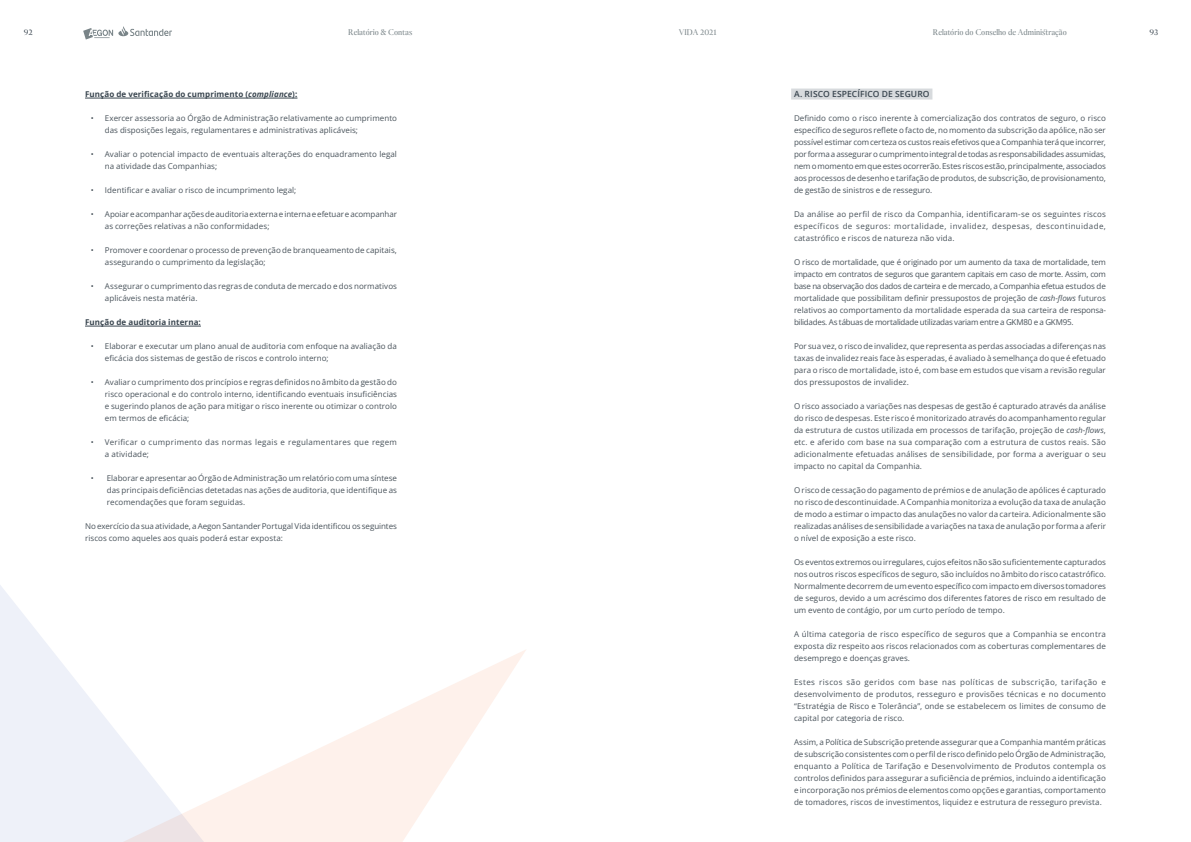
<style>
.page{position:relative;width:1191px;height:842px;background:#fff}
.page>*{position:absolute;margin:0;border:0;box-sizing:border-box;transform-origin:0 0}
.t1{font:9px "Atlantica Display LF";color:#798488}
.t2{font:9px "Atlantica Display LF";color:#39454f}
.t3{font:600 8.5px "Open Sans";letter-spacing:.015em;color:#39454f}
.t4{font:8px/12px "Open Sans";letter-spacing:.005em;color:#48525a;text-align:justify}
.t5{font:8px/12px "Open Sans";letter-spacing:.035em;color:#48525a}
.t6{font:700 8px "Open Sans";letter-spacing:.015em;color:#39454f}
.s1{font-style:italic}
</style>
<div class="page">
<hr style="left:85px;top:98px;width:212px;height:1px;background:#39454f">
<hr style="left:85px;top:326px;width:116px;height:1px;background:#39454f">
<svg style="left:0;top:585px;width:51px;height:64px;fill:#f1f3fa"></svg>
<svg style="left:0;top:649px;width:526px;height:193px"></svg>
<div style="left:791px;top:89px;width:141px;height:11px;background:#d7dadd"></div>
<svg style="left:83px;top:26px;width:89px;height:14px"></svg>
<p class="t2" style="left:24px;top:28px;width:10px">92</p>
<p class="t1" style="left:348px;top:28px;width:65px">Relatório &amp; Contas</p>
<p class="t1" style="left:679px;top:28px;width:39px">VIDA 2021</p>
<p class="t1" style="left:933px;top:28px;width:135px">Relatório do Conselho de Administração</p>
<p class="t2" style="left:1149px;top:28px;width:10px">93</p>
<p class="t6" style="left:85px;top:88px;width:214px">Função de verificação do cumprimento (<span class="s1">compliance</span>):</p>
<p class="t4" style="left:105px;top:112px;width:293px;text-indent:-14px">• Exercer assessoria ao Órgão de Administração relativamente ao cumprimento das disposições legais, regulamentares e administrativas aplicáveis;</p>
<p class="t4" style="left:105px;top:148px;width:293px;text-indent:-14px">• Avaliar o potencial impacto de eventuais alterações do enquadramento legal na atividade das Companhias;</p>
<p class="t4" style="left:91px;top:184px;width:207px">• Identificar e avaliar o risco de incumprimento legal;</p>
<p class="t4" style="left:105px;top:208px;width:294px;text-indent:-14px">• Apoiar e acompanhar ações de auditoria externa e interna e efetuar e acompanhar as correções relativas a não conformidades;</p>
<p class="t4" style="left:105px;top:244px;width:293px;text-indent:-14px">• Promover e coordenar o processo de prevenção de branqueamento de capitais, assegurando o cumprimento da legislação;</p>
<p class="t4" style="left:105px;top:280px;width:293px;text-indent:-14px">• Assegurar o cumprimento das regras de conduta de mercado e dos normativos aplicáveis nesta matéria.</p>
<p class="t6" style="left:85px;top:316px;width:117px">Função de auditoria interna:</p>
<p class="t4" style="left:105px;top:340px;width:293px;text-indent:-14px">• Elaborar e executar um plano anual de auditoria com enfoque na avaliação da eficácia dos sistemas de gestão de riscos e controlo interno;</p>
<p class="t4" style="left:105px;top:376px;width:294px;text-indent:-14px">• Avaliar o cumprimento dos princípios e regras definidos no âmbito da gestão do risco operacional e do controlo interno, identificando eventuais insuficiências e sugerindo planos de ação para mitigar o risco inerente ou otimizar o controlo em termos de eficácia;</p>
<p class="t5" style="left:105px;top:436px;width:293px;text-indent:-14px">• Verificar o cumprimento das normas legais e regulamentares que regem a atividade;</p>
<p class="t4" style="left:107px;top:472px;width:292px;text-indent:-16px">• Elaborar e apresentar ao Órgão de Administração um relatório com uma síntese das principais deficiências detetadas nas ações de auditoria, que identifique as recomendações que foram seguidas.</p>
<p class="t4" style="left:85px;top:520px;width:313px">No exercício da sua atividade, a Aegon Santander Portugal Vida identificou os seguintes riscos como aqueles aos quais poderá estar exposta:</p>
<p class="t3" style="left:794px;top:88px;width:137px">A. RISCO ESPECÍFICO DE SEGURO</p>
<p class="t4" style="left:794px;top:112px;width:313px">Definido como o risco inerente à comercialização dos contratos de seguro, o risco específico de seguros reflete o facto de, no momento da subscrição da apólice, não ser possível estimar com certeza os custos reais efetivos que a Companhia terá que incorrer, por forma a assegurar o cumprimento integral de todas as responsabilidades assumidas, nem o momento em que estes ocorrerão. Estes riscos estão, principalmente, associados aos processos de desenho e tarifação de produtos, de subscrição, de provisionamento, de gestão de sinistros e de resseguro.</p>
<p class="t4" style="left:794px;top:208px;width:313px">Da análise ao perfil de risco da Companhia, identificaram-se os seguintes riscos específicos de seguros: mortalidade, invalidez, despesas, descontinuidade, catastrófico e riscos de natureza não vida.</p>
<p class="t4" style="left:794px;top:256px;width:313px">O risco de mortalidade, que é originado por um aumento da taxa de mortalidade, tem impacto em contratos de seguros que garantem capitais em caso de morte. Assim, com base na observação dos dados de carteira e de mercado, a Companhia efetua estudos de mortalidade que possibilitam definir pressupostos de projeção de <span class="s1">cash-flows</span> futuros relativos ao comportamento da mortalidade esperada da sua carteira de responsa&shy;bilidades. As tábuas de mortalidade utilizadas variam entre a GKM80 e a GKM95.</p>
<p class="t4" style="left:794px;top:340px;width:313px">Por sua vez, o risco de invalidez, que representa as perdas associadas a diferenças nas taxas de invalidez reais face às esperadas, é avaliado à semelhança do que é efetuado para o risco de mortalidade, isto é, com base em estudos que visam a revisão regular dos pressupostos de invalidez.</p>
<p class="t4" style="left:794px;top:400px;width:313px">O risco associado a variações nas despesas de gestão é capturado através da análise do risco de despesas. Este risco é monitorizado através do acompanhamento regular da estrutura de custos utilizada em processos de tarifação, projeção de <span class="s1">cash-flows</span>, etc. e aferido com base na sua comparação com a estrutura de custos reais. São adicionalmente efetuadas análises de sensibilidade, por forma a averiguar o seu impacto no capital da Companhia.</p>
<p class="t4" style="left:794px;top:484px;width:313px">O risco de cessação do pagamento de prémios e de anulação de apólices é capturado no risco de descontinuidade. A Companhia monitoriza a evolução da taxa de anulação de modo a estimar o impacto das anulações no valor da carteira. Adicionalmente são realizadas análises de sensibilidade a variações na taxa de anulação por forma a aferir o nível de exposição a este risco.</p>
<p class="t4" style="left:794px;top:556px;width:313px">Os eventos extremos ou irregulares, cujos efeitos não são suficientemente capturados nos outros riscos específicos de seguro, são incluídos no âmbito do risco catastrófico.<br>Normalmente decorrem de um evento específico com impacto em diversos tomadores de seguros, devido a um acréscimo dos diferentes fatores de risco em resultado de um evento de contágio, por um curto período de tempo.</p>
<p class="t4" style="left:794px;top:628px;width:313px">A última categoria de risco específico de seguros que a Companhia se encontra exposta diz respeito aos riscos relacionados com as coberturas complementares de desemprego e doenças graves.</p>
<p class="t4" style="left:794px;top:676px;width:313px">Estes riscos são geridos com base nas políticas de subscrição, tarifação e desenvolvimento de produtos, resseguro e provisões técnicas e no documento “Estratégia de Risco e Tolerância”, onde se estabelecem os limites de consumo de capital por categoria de risco.</p>
<p class="t4" style="left:794px;top:736px;width:313px">Assim, a Política de Subscrição pretende assegurar que a Companhia mantém práticas de subscrição consistentes com o perfil de risco definido pelo Órgão de Administração, enquanto a Política de Tarifação e Desenvolvimento de Produtos contempla os controlos definidos para assegurar a suficiência de prémios, incluindo a identificação e incorporação nos prémios de elementos como opções e garantias, comportamento de tomadores, riscos de investimentos, liquidez e estrutura de resseguro prevista.</p>
</div>
